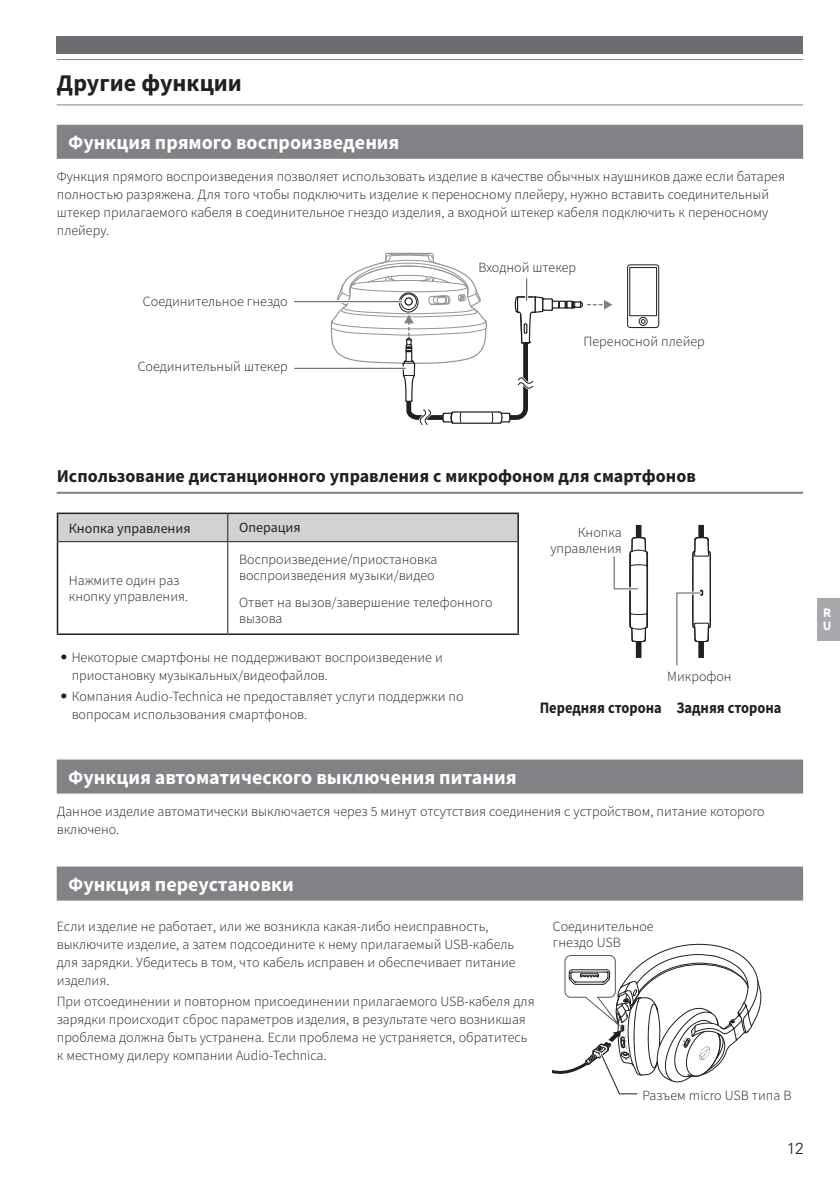
<style>
.page{position:relative;width:840px;height:1191px;background:#fff}
.page>*{position:absolute;margin:0;border:0;box-sizing:border-box;transform-origin:0 0}
.t1{font:700 24px "Source Sans Pro";color:#231f20}
.t2{font:700 20px "Source Sans Pro";color:#fff}
.t3{font:700 18px "Source Sans Pro";color:#231f20}
.t4{font:700 16px "Source Sans Pro";color:#231f20;scale:.9 1}
.t5{font:300 16px "Univers LT Std";color:#231f20}
.t6{font:300 14px/18px "Source Sans Pro";color:#231f20}
.t7{font:14px "Source Sans Pro";color:#231f20}
.t8{font:700 13px/13px "Source Sans Pro";color:#fff}
.s1{font-family:"Univers LT Std"}
</style>
<div class="page">
<hr style="left:57px;top:104px;width:745px;height:1px;background:#808285">
<hr style="left:57px;top:59px;width:745px;height:1px;background:#808285">
<div style="left:57px;top:37px;width:745px;height:17px;background:#6c6d70"></div>
<div style="left:816px;top:598px;width:23px;height:43px;background:#a8a9ad"></div>
<div style="left:57px;top:125px;width:745px;height:34px;background:#808285"></div>
<hr style="left:57px;top:492px;width:745px;height:2px;background:#808285">
<div style="left:57px;top:759px;width:745px;height:34px;background:#808285"></div>
<div style="left:57px;top:866px;width:745px;height:34px;background:#808285"></div>
<div style="left:626px;top:264px;width:32px;height:64px;border:1px solid #231f20;border-radius:3px"></div>
<div style="left:629px;top:267px;width:27px;height:49px;border:1px solid #231f20"></div>
<div style="left:638px;top:317px;width:9px;height:9px;border:1px solid #231f20;border-radius:50%"></div>
<svg style="left:640px;top:319px;width:5px;height:5px"></svg>
<hr style="left:294px;top:301px;width:107px;height:1px;background:#57585a">
<svg style="left:294px;top:367px;width:35px;height:1px"></svg>
<hr style="left:294px;top:368px;width:111px;height:1px;background:#57585a">
<svg style="left:329px;top:252px;width:283px;height:173px"></svg>
<hr style="left:58px;top:541px;width:170px;height:1px;background:#231f20">
<hr style="left:228px;top:541px;width:289px;height:1px;background:#231f20">
<hr style="left:227px;top:542px;width:1px;height:91px;background:#231f20">
<hr style="left:57px;top:512px;width:171px;height:2px;background:#231f20">
<hr style="left:228px;top:512px;width:290px;height:2px;background:#231f20">
<svg style="left:57px;top:513px;width:461px;height:28px;background:#c9cacb"></svg>
<hr style="left:57px;top:541px;width:1px;height:92px;background:#231f20">
<hr style="left:517px;top:541px;width:1px;height:92px;background:#231f20">
<hr style="left:57px;top:633px;width:171px;height:2px;background:#231f20">
<hr style="left:228px;top:633px;width:290px;height:2px;background:#231f20">
<div style="left:698px;top:525px;width:5px;height:133px;background:#231f20"></div>
<div style="left:635px;top:525px;width:6px;height:133px;background:#231f20"></div>
<svg style="left:613px;top:536px;width:35px;height:107px"></svg>
<svg style="left:676px;top:536px;width:34px;height:130px"></svg>
<svg style="left:619px;top:1094px;width:19px;height:1px"></svg>
<svg style="left:552px;top:943px;width:209px;height:151px"></svg>
<h1 class="t1" style="left:57px;top:67px;width:187px">Другие функции</h1>
<h2 class="t2" style="left:68px;top:129px;width:333px">Функция прямого воспроизведения</h2>
<p class="t6" style="left:57px;top:168px;width:729px">Функция прямого воспроизведения позволяет использовать изделие в качестве обычных наушников даже если батарея полностью разряжена. Для того чтобы подключить изделие к переносному плейеру, нужно вставить соединительный штекер прилагаемого кабеля в соединительное гнездо изделия, а входной штекер кабеля подключить к переносному плейеру.</p>
<p class="t6" style="left:143px;top:292px;width:146px">Соединительное гнездо</p>
<p class="t6" style="left:138px;top:357px;width:151px">Соединительный штекер</p>
<p class="t6" style="left:478px;top:258px;width:99px">Входной штекер</p>
<p class="t6" style="left:583px;top:332px;width:123px">Переносной плейер</p>
<p class="t3" style="left:57px;top:464px;width:640px">Использование дистанционного управления с микрофоном для смартфонов</p>
<p class="t7" style="left:69px;top:519px;width:123px">Кнопка управления</p>
<p class="t7" style="left:239px;top:518px;width:63px">Операция</p>
<p class="t6" style="left:550px;top:524px;width:73px;line-height:16px;text-align:right">Кнопка управления</p>
<p class="t6" style="left:239px;top:551px;width:199px;line-height:16px">Воспроизведение/приостановка воспроизведения музыки/видео</p>
<p class="t6" style="left:239px;top:594px;width:255px;line-height:16px">Ответ на вызов/завершение телефонного вызова</p>
<p class="t6" style="left:72px;top:648px;width:372px;text-indent:-11px"><span class="s1">•</span> Некоторые смартфоны не поддерживают воспроизведение и приостановку музыкальных/видеофайлов.</p>
<p class="t6" style="left:72px;top:687px;width:393px;text-indent:-11px"><span class="s1">•</span> Компания Audio-Technica не предоставляет услуги поддержки по вопросам использования смартфонов.</p>
<p class="t6" style="left:69px;top:572px;width:121px;line-height:16px">Нажмите один раз кнопку управления.</p>
<p class="t6" style="left:666px;top:667px;width:66px">Микрофон</p>
<p class="t4" style="left:539px;top:697px;width:270px">Передняя сторона Задняя сторона</p>
<h2 class="t2" style="left:68px;top:763px;width:450px">Функция автоматического выключения питания</h2>
<p class="t6" style="left:57px;top:802px;width:709px">Данное изделие автоматически выключается через 5 минут отсутствия соединения с устройством, питание которого включено.</p>
<h2 class="t2" style="left:68px;top:870px;width:227px">Функция переустановки</h2>
<p class="t6" style="left:57px;top:917px;width:460px">Если изделие не работает, или же возникла какая-либо неисправность, выключите изделие, а затем подсоедините к нему прилагаемый USB-кабель для зарядки. Убедитесь в том, что кабель исправен и обеспечивает питание изделия.</p>
<p class="t6" style="left:57px;top:992px;width:479px">При отсоединении и повторном присоединении прилагаемого USB-кабеля для зарядки происходит сброс параметров изделия, в результате чего возникшая проблема должна быть устранена. Если проблема не устраняется, обратитесь к местному дилеру компании Audio-Technica.</p>
<p class="t6" style="left:552px;top:918px;width:102px;line-height:16px">Соединительное гнездо USB</p>
<p class="t6" style="left:642px;top:1086px;width:150px">Разъем micro USB типа B</p>
<p class="t5" style="left:786px;top:1138px;width:18px">12</p>
<p class="t8" style="left:822px;top:606px;width:10px">R<br>U</p>
</div>
